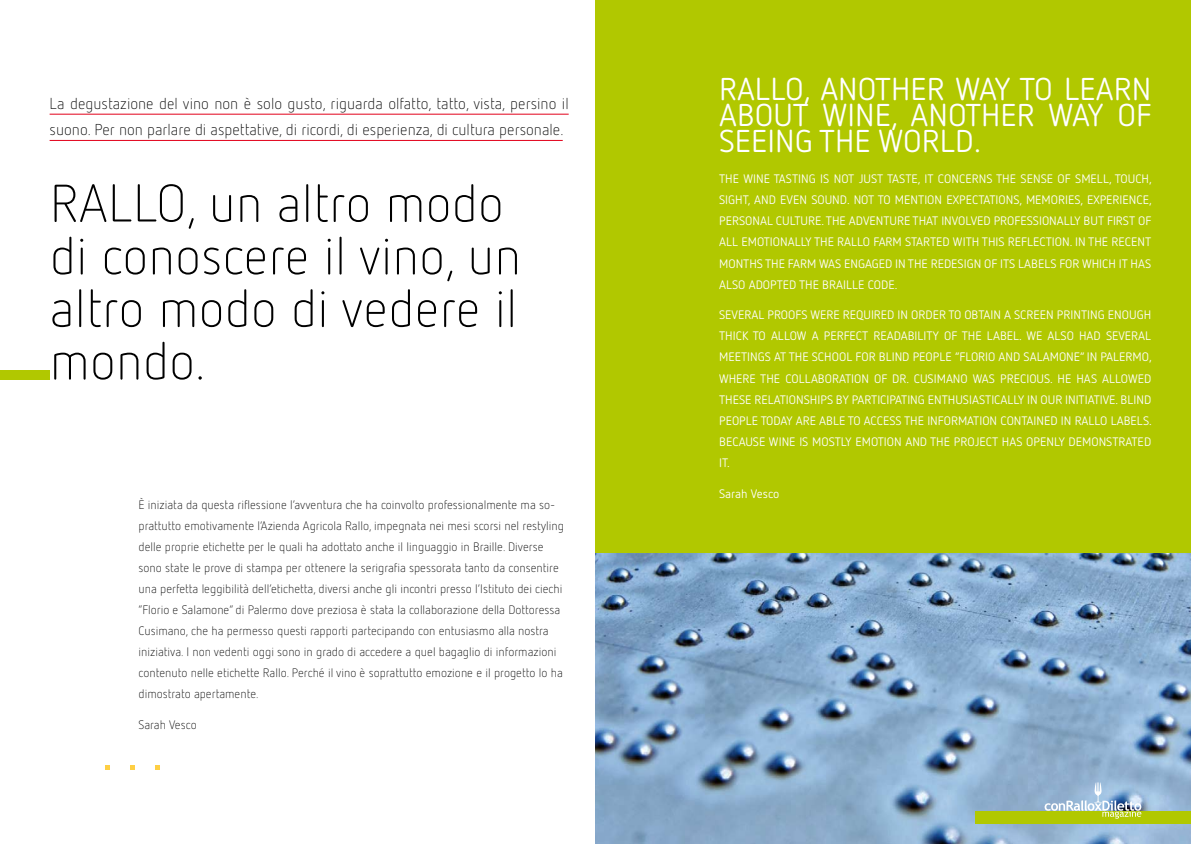
<style>
.page{position:relative;width:1191px;height:844px;background:#fff}
.page>*{position:absolute;margin:0;border:0;box-sizing:border-box;transform-origin:0 0}
.t1{font:300 52.5px/52.5px "Netto OT";color:#000}
.t2{font:31.5px/26.2px "Netto OT";color:#fff;text-align:justify}
.t3{font:300 15.75px/26.2px "Netto OT";color:#000}
.t4{font:12.25px/21px "Netto OT";color:#fff;text-align:justify}
.t5{font:300 12.25px/21px "Netto OT";color:#000}
</style>
<div class="page">
<svg style="left:130px;top:765px;width:5px;height:4px"></svg>
<svg style="left:105px;top:765px;width:5px;height:4px"></svg>
<svg style="left:155px;top:765px;width:5px;height:4px"></svg>
<div style="left:595px;top:0;width:596px;height:556px;background:#b1c800"></div>
<hr style="left:50px;top:114px;width:518px;height:1px;background:#e2001a">
<hr style="left:50px;top:140px;width:513px;height:1px;background:#e2001a">
<div style="left:0;top:369px;width:50px;height:10px;background:#b1c800"></div>
<img style="left:595px;top:553px;width:596px;height:290px">
<div style="left:976px;top:810px;width:215px;height:13px;background:#b1c800"></div>
<svg style="left:1044px;top:782px;width:97px;height:36px"></svg>
<p class="t3" style="left:50px;top:90px;width:520px">La degustazione del vino non è solo gusto, riguarda olfatto, tatto, vista, persino il suono. Per non parlare di aspettative, di ricordi, di esperienza, di cultura personale.</p>
<h1 class="t1" style="left:50px;top:176px;width:473px">RALLO, un altro modo di conoscere il vino, un altro modo di vedere il mondo.</h1>
<p class="t5" style="left:138px;top:494px;width:427px">È iniziata da questa riflessione l’avventura che ha coinvolto professionalmente ma so&shy;prattutto emotivamente l’Azienda Agricola Rallo, impegnata nei mesi scorsi nel restyling delle proprie etichette per le quali ha adottato anche il linguaggio in Braille. Diverse sono state le prove di stampa per ottenere la serigrafia spessorata tanto da consentire una perfetta leggibilità dell’etichetta, diversi anche gli incontri presso l’Istituto dei ciechi “Florio e Salamone” di Palermo dove preziosa è stata la collaborazione della Dottoressa Cusimano, che ha permesso questi rapporti partecipando con entusiasmo alla nostra iniziativa. I non vedenti oggi sono in grado di accedere a quel bagaglio di informazioni contenuto nelle etichette Rallo. Perché il vino è soprattutto emozione e il progetto lo ha dimostrato apertamente.</p>
<p class="t5" style="left:138px;top:714px;width:60px">Sarah Vesco</p>
<h2 class="t2" style="left:719px;top:75px;width:433px">RALLO, ANOTHER WAY TO LEARN ABOUT WINE, ANOTHER WAY OF SEEING THE WORLD.</h2>
<p class="t4" style="left:719px;top:168px;width:434px">THE WINE TASTING IS NOT JUST TASTE, IT CONCERNS THE SENSE OF SMELL, TOUCH, SIGHT, AND EVEN SOUND. NOT TO MENTION EXPECTATIONS, MEMORIES, EXPERIENCE, PERSONAL CULTURE. THE ADVENTURE THAT INVOLVED PROFESSIONALLY BUT FIRST OF ALL EMOTIONALLY THE RALLO FARM STARTED WITH THIS REFLECTION. IN THE RECENT MONTHS THE FARM WAS ENGAGED IN THE REDESIGN OF ITS LABELS FOR WHICH IT HAS ALSO ADOPTED THE BRAILLE CODE.</p>
<p class="t4" style="left:719px;top:304px;width:434px">SEVERAL PROOFS WERE REQUIRED IN ORDER TO OBTAIN A SCREEN PRINTING ENOUGH THICK TO ALLOW A PERFECT READABILITY OF THE LABEL. WE ALSO HAD SEVERAL MEETINGS AT THE SCHOOL FOR BLIND PEOPLE “FLORIO AND SALAMONE” IN PALERMO, WHERE THE COLLABORATION OF DR. CUSIMANO WAS PRECIOUS. HE HAS ALLOWED THESE RELATIONSHIPS BY PARTICIPATING ENTHUSIASTICALLY IN OUR INITIATIVE. BLIND PEOPLE TODAY ARE ABLE TO ACCESS THE INFORMATION CONTAINED IN RALLO LABELS.<br>BECAUSE WINE IS MOSTLY EMOTION AND THE PROJECT HAS OPENLY DEMONSTRATED IT.</p>
<p class="t4" style="left:719px;top:482px;width:62px">Sarah Vesco</p>
</div>
